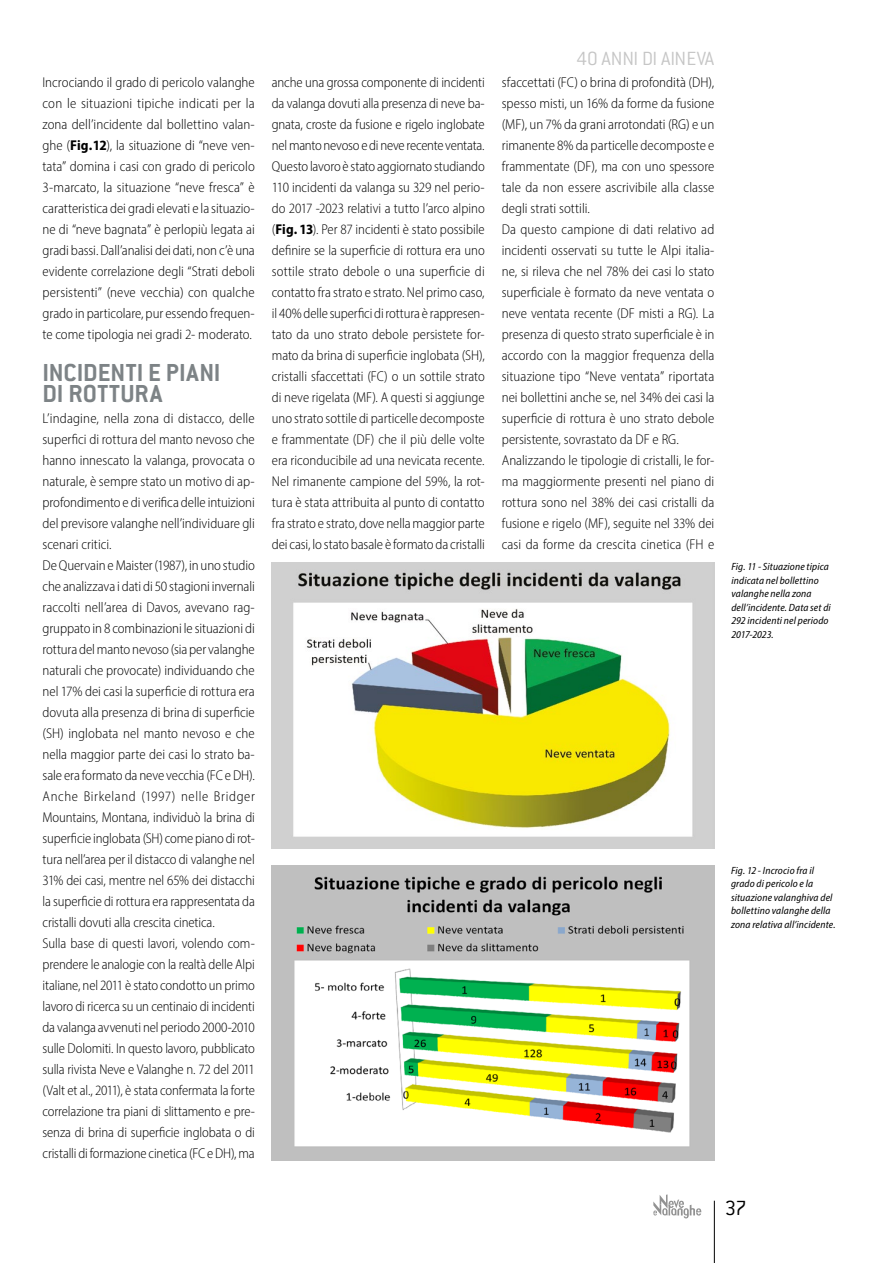
<style>
.page{position:relative;width:893px;height:1263px;background:#fff}
.page>*{position:absolute;margin:0;border:0;box-sizing:border-box;transform-origin:0 0}
.t1{font:700 27px/21px "Conduit ITC";letter-spacing:.01em;color:#7d8386}
.t2{font:300 22.5px "Conduit ITC";color:#000}
.t3{font:300 21px "Conduit ITC";letter-spacing:-.005em;color:#c6c6c6}
.t4{font:300 semi-condensed 14.25px/21px "Myriad Pro";letter-spacing:-.005em;color:#000;text-align:justify}
.t5{font:italic semi-condensed 10.5px/13.5px "Myriad Pro";letter-spacing:.015em;color:#000}
.s1{font-weight:700}
</style>
<div class="page">
<img style="left:272px;top:563px;width:442px;height:286px">
<img style="left:272px;top:866px;width:442px;height:295px">
<hr style="left:714px;top:1201px;width:1px;height:62px;background:#000">
<svg style="left:653px;top:1194px;width:48px;height:24px"></svg>
<p class="t4" style="left:43px;top:72px;width:214px">Incrociando il grado di pericolo valanghe con le situazioni tipiche indicati per la zona dell’incidente dal bollettino valan&shy;ghe (<span class="s1">Fig.12</span>), la situazione di “neve ven&shy;tata” domina i casi con grado di pericolo 3-marcato, la situazione “neve fresca” è caratteristica dei gradi elevati e la situazio&shy;ne di “neve bagnata” è perlopiù legata ai gradi bassi. Dall’analisi dei dati, non c’è una evidente correlazione degli “Strati deboli persistenti” (neve vecchia) con qualche grado in particolare, pur essendo frequen&shy;te come tipologia nei gradi 2- moderato.</p>
<h1 class="t1" style="left:43px;top:362px;width:180px">INCIDENTI E PIANI<br>DI ROTTURA</h1>
<p class="t4" style="left:43px;top:408px;width:214px;text-align:left">L’indagine, nella zona di distacco, delle superfici di rottura del manto nevoso che hanno innescato la valanga, provocata o naturale, è sempre stato un motivo di ap&shy;profondimento e di verifica delle intuizioni del previsore valanghe nell’individuare gli scenari critici.<br>De Quervain e Maister (1987), in uno studio che analizzava i dati di 50 stagioni invernali raccolti nell’area di Davos, avevano rag&shy;gruppato in 8 combinazioni le situazioni di rottura del manto nevoso (sia per valanghe naturali che provocate) individuando che nel 17% dei casi la superficie di rottura era dovuta alla presenza di brina di superficie (SH) inglobata nel manto nevoso e che nella maggior parte dei casi lo strato ba&shy;sale era formato da neve vecchia (FC e DH).<br>Anche Birkeland (1997) nelle Bridger Mountains, Montana, individuò la brina di superficie inglobata (SH) come piano di rot&shy;tura nell’area per il distacco di valanghe nel 31% dei casi, mentre nel 65% dei distacchi la superficie di rottura era rappresentata da cristalli dovuti alla crescita cinetica.<br>Sulla base di questi lavori, volendo com&shy;prendere le analogie con la realtà delle Alpi italiane, nel 2011 è stato condotto un primo lavoro di ricerca su un centinaio di incidenti da valanga avvenuti nel periodo 2000-2010 sulle Dolomiti. In questo lavoro, pubblicato sulla rivista Neve e Valanghe n. 72 del 2011 (Valt et al., 2011), è stata confermata la forte correlazione tra piani di slittamento e pre&shy;senza di brina di superficie inglobata o di cristalli di formazione cinetica (FC e DH), ma</p>
<p class="t4" style="left:272px;top:72px;width:214px">anche una grossa componente di incidenti da valanga dovuti alla presenza di neve ba&shy;gnata, croste da fusione e rigelo inglobate nel manto nevoso e di neve recente ventata.<br>Questo lavoro è stato aggiornato studiando 110 incidenti da valanga su 329 nel perio&shy;do 2017 -2023 relativi a tutto l’arco alpino (<span class="s1">Fig. 13</span>). Per 87 incidenti è stato possibile definire se la superficie di rottura era uno sottile strato debole o una superficie di contatto fra strato e strato. Nel primo caso, il 40% delle superfici di rottura è rappresen&shy;tato da uno strato debole persistete for&shy;mato da brina di superficie inglobata (SH), cristalli sfaccettati (FC) o un sottile strato di neve rigelata (MF). A questi si aggiunge uno strato sottile di particelle decomposte e frammentate (DF) che il più delle volte era riconducibile ad una nevicata recente.<br>Nel rimanente campione del 59%, la rot&shy;tura è stata attribuita al punto di contatto fra strato e strato, dove nella maggior parte dei casi, lo stato basale è formato da cristalli</p>
<h3 class="t3" style="left:576px;top:47px;width:139px">40 ANNI DI AINEVA</h3>
<p class="t4" style="left:502px;top:72px;width:214px;text-align:left">sfaccettati (FC) o brina di profondità (DH), spesso misti, un 16% da forme da fusione (MF), un 7% da grani arrotondati (RG) e un rimanente 8% da particelle decomposte e frammentate (DF), ma con uno spessore tale da non essere ascrivibile alla classe degli strati sottili.<br>Da questo campione di dati relativo ad incidenti osservati su tutte le Alpi italia&shy;ne, si rileva che nel 78% dei casi lo stato superficiale è formato da neve ventata o neve ventata recente (DF misti a RG). La presenza di questo strato superficiale è in accordo con la maggior frequenza della situazione tipo “Neve ventata” riportata nei bollettini anche se, nel 34% dei casi la superficie di rottura è uno strato debole persistente, sovrastato da DF e RG.<br>Analizzando le tipologie di cristalli, le for&shy;ma maggiormente presenti nel piano di rottura sono nel 38% dei casi cristalli da fusione e rigelo (MF), seguite nel 33% dei casi da forme da crescita cinetica (FH e</p>
<p class="t5" style="left:731px;top:560px;width:101px">Fig. 11 - Situazione tipica indicata nel bollettino valanghe nella zona dell’incidente. Data set di<br>292 incidenti nel periodo<br>2017-2023.</p>
<p class="t5" style="left:731px;top:863px;width:106px">Fig. 12 - Incrocio fra il grado di pericolo e la situazione valanghiva del bollettino valanghe della zona relativa all’incidente.</p>
<h2 class="t2" style="left:725px;top:1195px;width:23px">37</h2>
</div>
